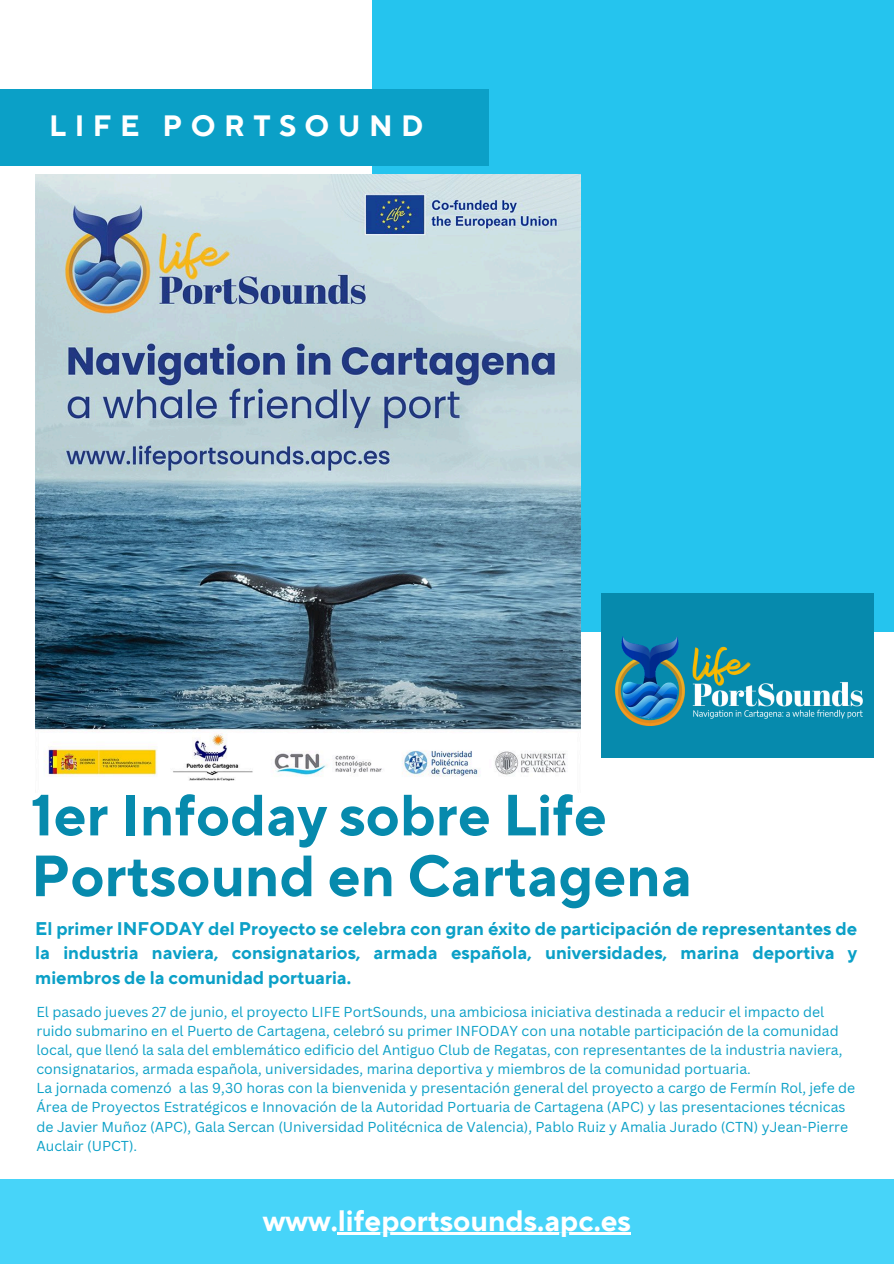
<style>
.page{position:relative;width:894px;height:1264px;background:#fff}
.page>*{position:absolute;margin:0;border:0;box-sizing:border-box;transform-origin:0 0}
.t1{font:700 57.9px/60.8px "TT Norms Pro";color:#068aad}
.t2{font:700 29.4px "TT Norms Pro";color:#fff}
.t3{font:700 29.25px "TT Norms Pro";letter-spacing:.285em;color:#fff}
.t4{font:700 18.3px/24.8px "TT Norms Pro";color:#0ba0c7;text-align:justify}
.t5{font:13.95px/19.2px "Canva Sans";color:#0ba0c7}
</style>
<div class="page">
<div style="left:372px;top:0;width:521px;height:631px;background:#25c4ee"></div>
<div style="left:0;top:89px;width:489px;height:76px;background:#0ba0c7"></div>
<div style="left:0;top:1179px;width:893px;height:84px;background:#47d4f9"></div>
<div style="left:601px;top:593px;width:271px;height:165px;background:#068aad"></div>
<img style="left:35px;top:174px;width:545px;height:607px">
<img style="left:615px;top:637px;width:247px;height:89px">
<hr style="left:337px;top:1232px;width:293px;height:2px;background:#fff">
<p class="t3" style="left:49px;top:108px;width:376px">LIFE PORTSOUND</p>
<h1 class="t1" style="left:31px;top:787px;width:662px">1er Infoday sobre Life<br>Portsound en Cartagena</h1>
<h4 class="t4" style="left:35px;top:916px;width:823px">El primer INFODAY del Proyecto se celebra con gran éxito de participación de representantes de la industria naviera, consignatarios, armada española, universidades, marina deportiva y miembros de la comunidad portuaria.</h4>
<h3 class="t5" style="left:36px;top:1001px;width:820px">El pasado jueves 27 de junio, el proyecto LIFE PortSounds, una ambiciosa iniciativa destinada a reducir el impacto del ruido submarino en el Puerto de Cartagena, celebró su primer INFODAY con una notable participación de la comunidad local, que llenó la sala del emblemático edificio del Antiguo Club de Regatas, con representantes de la industria naviera, consignatarios, armada española, universidades, marina deportiva y miembros de la comunidad portuaria.<br>La jornada comenzó a las 9,30 horas con la bienvenida y presentación general del proyecto a cargo de Fermín Rol, jefe de Área de Proyectos Estratégicos e Innovación de la Autoridad Portuaria de Cartagena (APC) y las presentaciones técnicas de Javier Muñoz (APC), Gala Sercan (Universidad Politécnica de Valencia), Pablo Ruiz y Amalia Jurado (CTN) yJean-Pierre Auclair (UPCT).</h3>
<p class="t2" style="left:262px;top:1202px;width:369px">www.lifeportsounds.apc.es</p>
</div>
